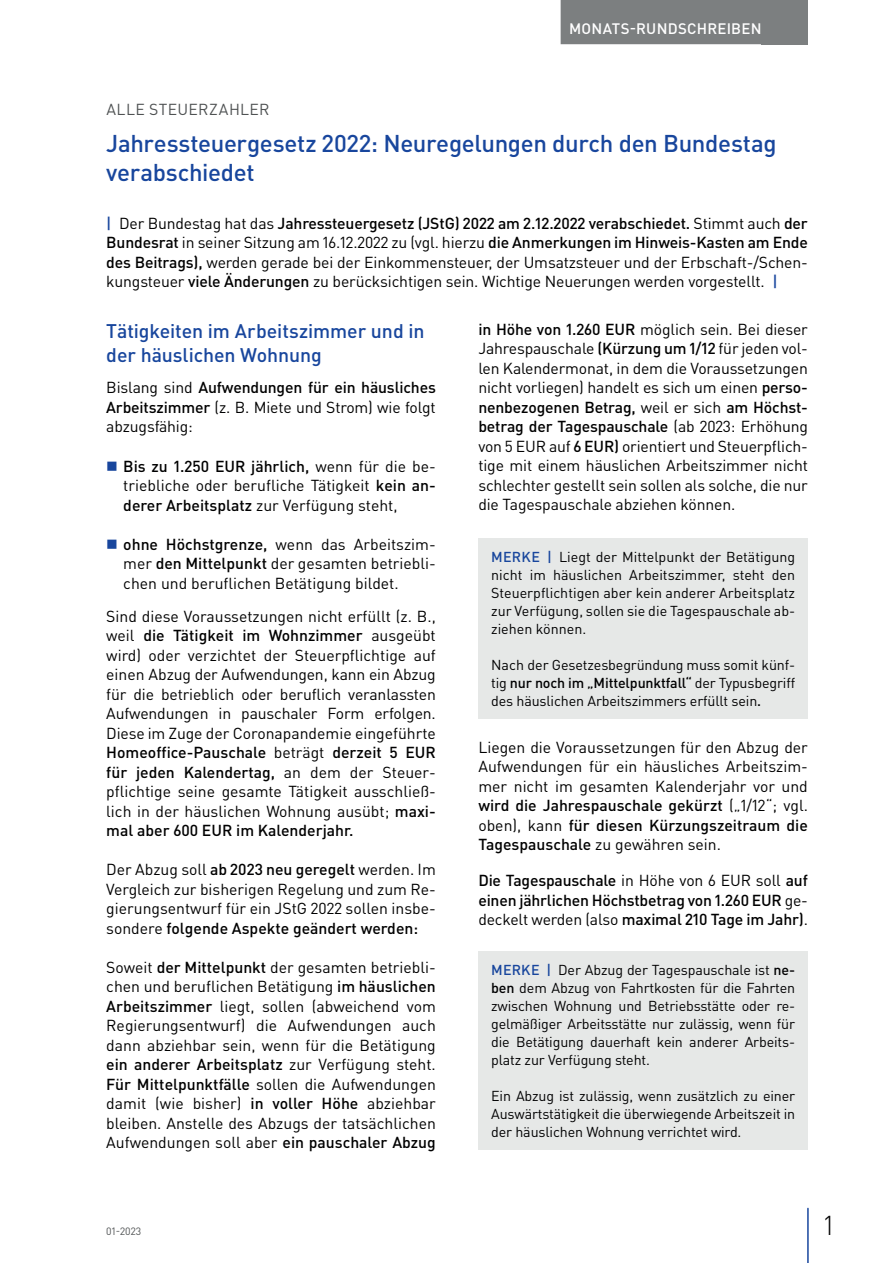
<style>
.page{position:relative;width:893px;height:1263px;background:#fff}
.page>*{position:absolute;margin:0;border:0;box-sizing:border-box;transform-origin:0 0}
.t1{font:300 27px "DIN Pro";color:#000001}
.t2{font:500 24px/28.5px "DIN Pro";letter-spacing:-.015em;color:#18469d}
.t3{font:500 19.5px/24px "DIN Pro";letter-spacing:-.005em;color:#18469d}
.t4{font:15.75px/19.5px "DIN Pro";color:#000001;text-align:justify}
.t5{font:500 15.75px/19.5px "DIN Pro";letter-spacing:-.01em;color:#000001;text-align:justify}
.t6{font:15.75px "DIN Pro";letter-spacing:.025em;color:#4f5253}
.t7{font:500 15px "DIN Pro";letter-spacing:.015em;color:#fff}
.t8{font:14.25px/18px "DIN Pro";letter-spacing:-.01em;color:#000001;text-align:justify}
.t9{font:10.5px "DIN Pro";color:#4f5253}
.s1{font-weight:500;color:#18469d}
.s2{font-weight:500}
.s3{font-weight:400}
</style>
<div class="page">
<div style="left:762px;top:0;width:46px;height:44px;background:#7c7f80"></div>
<hr style="left:807px;top:1208px;width:2px;height:55px;background:#18469d">
<div style="left:561px;top:0;width:209px;height:44px;background:#7c7f80"></div>
<div style="left:478px;top:538px;width:330px;height:180px;background:#e6e8e7"></div>
<div style="left:478px;top:951px;width:330px;height:199px;background:#e6e8e7"></div>
<p class="t7" style="left:569px;top:18px;width:194px">MONATS-RUNDSCHREIBEN</p>
<p class="t6" style="left:106px;top:98px;width:165px">ALLE STEUERZAHLER</p>
<h2 class="t2" style="left:106px;top:128px;width:672px">Jahressteuergesetz 2022: Neuregelungen durch den Bundestag verabschiedet</h2>
<p class="t4" style="left:106px;top:213px;width:703px"><span class="s1">|</span> Der Bundestag hat das <span class="s2">Jahressteuergesetz (JStG) 2022 am 2.12.2022 verabschiedet.</span> Stimmt auch <span class="s2">der Bundesrat</span> in seiner Sitzung am 16.12.2022 zu (vgl. hierzu <span class="s2">die Anmerkungen im Hinweis-Kasten am Ende des Beitrags),</span> werden gerade bei der Einkommensteuer, der Umsatzsteuer und der Erbschaft-/Schen&shy;kungsteuer <span class="s2">viele Änderungen</span> zu berücksichtigen sein. Wichtige Neuerungen werden vorgestellt. <span class="s1">|</span></p>
<p class="t3" style="left:106px;top:318px;width:320px">Tätigkeiten im Arbeitszimmer und in der häuslichen Wohnung</p>
<p class="t4" style="left:106px;top:377px;width:331px">Bislang sind <span class="s2">Aufwendungen für ein häusliches Arbeitszimmer</span> (z. B. Miete und Strom) wie folgt abzugsfähig:</p>
<p class="t4" style="left:123px;top:456px;width:314px"><span class="s2">Bis zu 1.250 EUR jährlich,</span> wenn für die be&shy;triebliche oder berufliche Tätigkeit <span class="s2">kein an&shy;derer Arbeitsplatz</span> zur Verfügung steht,</p>
<p class="t4" style="left:123px;top:534px;width:314px"><span class="s2">ohne Höchstgrenze,</span> wenn das Arbeitszim&shy;mer <span class="s2">den Mittelpunkt</span> der gesamten betriebli&shy;chen und beruflichen Betätigung bildet.</p>
<p class="t4" style="left:106px;top:606px;width:331px">Sind diese Voraussetzungen nicht erfüllt (z. B., weil <span class="s2">die Tätigkeit im Wohnzimmer</span> ausgeübt wird) oder verzichtet der Steuerpflichtige auf einen Abzug der Aufwendungen, kann ein Abzug für die betrieblich oder beruflich veranlassten Aufwendungen in pauschaler Form erfolgen.<br>Diese im Zuge der Coronapandemie eingeführte <span class="s2">Homeoffice-Pauschale</span> beträgt <span class="s2">derzeit 5 EUR für jeden Kalendertag,</span> an dem der Steuer&shy;pflichtige seine gesamte Tätigkeit ausschließ&shy;lich in der häuslichen Wohnung ausübt; <span class="s2">maxi&shy;mal aber 600 EUR im Kalenderjahr.</span></p>
<p class="t4" style="left:106px;top:859px;width:331px">Der Abzug soll <span class="s2">ab 2023 neu geregelt</span> werden. Im Vergleich zur bisherigen Regelung und zum Re&shy;gierungsentwurf für ein JStG 2022 sollen insbe&shy;sondere <span class="s2">folgende Aspekte geändert werden:</span></p>
<p class="t4" style="left:106px;top:957px;width:331px">Soweit <span class="s2">der Mittelpunkt</span> der gesamten betriebli&shy;chen und beruflichen Betätigung <span class="s2">im häuslichen Arbeitszimmer</span> liegt, sollen (abweichend vom Regierungsentwurf) die Aufwendungen auch dann abziehbar sein, wenn für die Betätigung <span class="s2">ein anderer Arbeitsplatz</span> zur Verfügung steht.<br><span class="s2">Für Mittelpunktfälle</span> sollen die Aufwendungen damit (wie bisher) <span class="s2">in voller Höhe</span> abziehbar bleiben. Anstelle des Abzugs der tatsächlichen Aufwendungen soll aber <span class="s2">ein pauschaler Abzug</span></p>
<p class="t4" style="left:478px;top:319px;width:331px"><span class="s2">in Höhe von 1.260 EUR</span> möglich sein. Bei dieser Jahrespauschale <span class="s2">(Kürzung um 1/12</span> für jeden vol&shy;len Kalendermonat, in dem die Voraussetzungen nicht vorliegen) handelt es sich um einen <span class="s2">perso&shy;nenbezogenen Betrag,</span> weil er sich <span class="s2">am Höchst&shy;betrag der Tagespauschale</span> (ab 2023: Erhöhung von 5 EUR auf <span class="s2">6 EUR)</span> orientiert und Steuerpflich&shy;tige mit einem häuslichen Arbeitszimmer nicht schlechter gestellt sein sollen als solche, die nur die Tagespauschale abziehen können.</p>
<p class="t8" style="left:491px;top:547px;width:306px"><span class="s1">MERKE |</span> Liegt der Mittelpunkt der Betätigung nicht im häuslichen Arbeitszimmer, steht den Steuerpflichtigen aber kein anderer Arbeitsplatz zur Verfügung, sollen sie die Tagespauschale ab&shy;ziehen können.</p>
<p class="t8" style="left:491px;top:655px;width:306px">Nach der Gesetzesbegründung muss somit künf&shy;tig <span class="s2">nur noch im „Mittelpunktfall“</span> der Typusbegriff des häuslichen Arbeitszimmers erfüllt sein<span class="s2">.</span></p>
<p class="t4" style="left:478px;top:736px;width:331px">Liegen die Voraussetzungen für den Abzug der Aufwendungen für ein häusliches Arbeitszim&shy;mer nicht im gesamten Kalenderjahr vor und <span class="s2">wird die Jahrespauschale gekürzt</span> („1/12“; vgl. oben), kann <span class="s2">für diesen Kürzungszeitraum die Tagespauschale</span> zu gewähren sein.</p>
<p class="t5" style="left:478px;top:870px;width:331px">Die Tagespauschale <span class="s3">in Höhe von 6 EUR soll</span> auf einen jährlichen Höchstbetrag von 1.260 EUR <span class="s3">ge&shy;deckelt werden (also</span> maximal 210 Tage im Jahr)<span class="s3">.</span></p>
<p class="t8" style="left:491px;top:960px;width:306px"><span class="s1">MERKE |</span> Der Abzug der Tagespauschale ist <span class="s2">ne&shy;ben</span> dem Abzug von Fahrtkosten für die Fahrten zwischen Wohnung und Betriebsstätte oder re&shy;gelmäßiger Arbeitsstätte nur zulässig, wenn für die Betätigung dauerhaft kein anderer Arbeits&shy;platz zur Verfügung steht.</p>
<p class="t8" style="left:491px;top:1086px;width:306px">Ein Abzug ist zulässig, wenn zusätzlich zu einer Auswärtstätigkeit die überwiegende Arbeitszeit in der häuslichen Wohnung verrichtet wird.</p>
<p class="t9" style="left:106px;top:1224px;width:36px">01-2023</p>
<h1 class="t1" style="left:824px;top:1207px;width:11px">1</h1>
</div>
